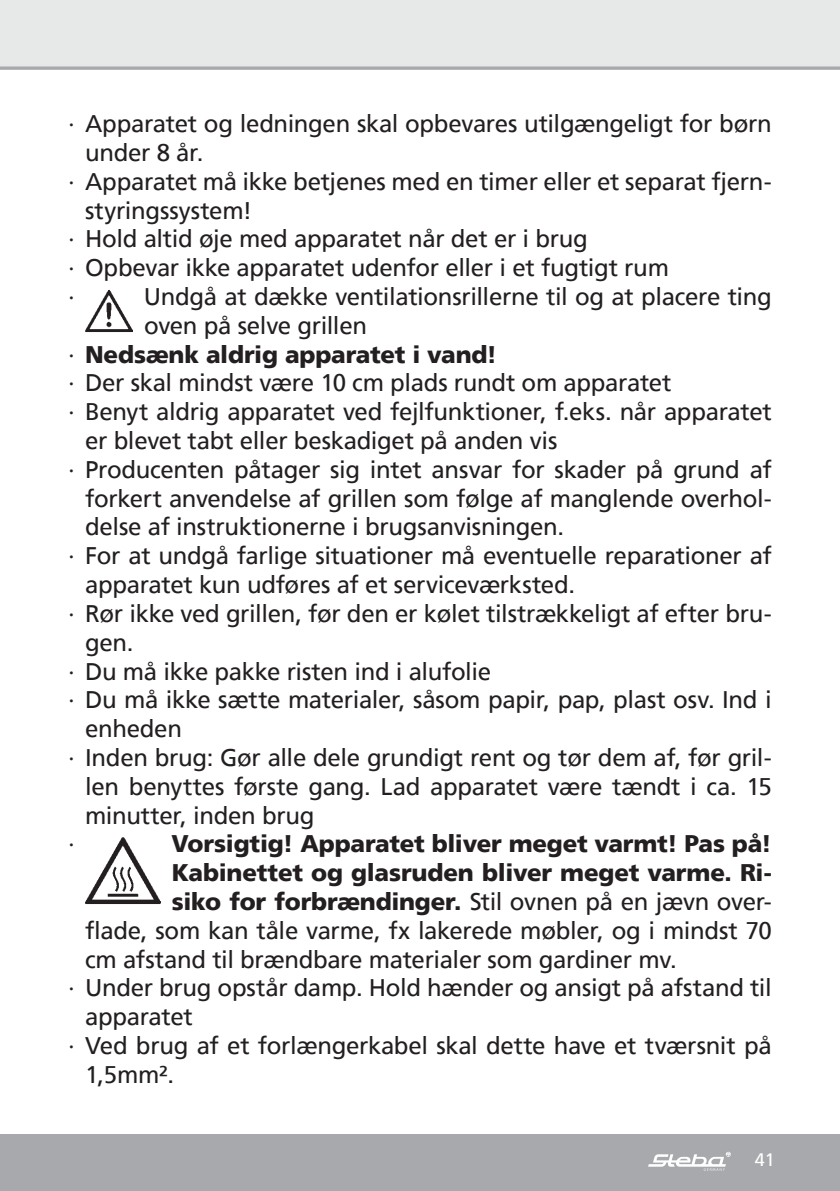
<style>
.page{position:relative;width:840px;height:1191px;background:#fff}
.page>*{position:absolute;margin:0;border:0;box-sizing:border-box;transform-origin:0 0}
.t1{font:24px "Frutiger";letter-spacing:-.015em;color:#231f20}
.t2{font:900 24px "Frutiger";letter-spacing:-.01em;color:#231f20}
.t3{font:18px "Frutiger";color:#fff}
.s1{font-weight:400}
.s2{font-weight:900}
</style>
<div class="page">
<div style="left:0;top:0;width:839px;height:68px;background:#e7e8e8"></div>
<div style="left:0;top:1134px;width:839px;height:57px;background:#a7a9ac"></div>
<svg style="left:648px;top:1151px;width:82px;height:19px"></svg>
<svg style="left:0;top:66px;width:839px;height:4px;background:#b2b4b7"></svg>
<img style="left:85px;top:290px;width:48px;height:42px">
<img style="left:85px;top:837px;width:75px;height:67px">
<p class="t1" style="left:68px;top:110px;width:704px">∙ Apparatet og ledningen skal opbevares utilgængeligt for børn</p>
<p class="t1" style="left:85px;top:138px;width:120px">under 8 år.</p>
<p class="t1" style="left:68px;top:167px;width:705px">∙ Apparatet må ikke betjenes med en timer eller et separat fjern-</p>
<p class="t1" style="left:85px;top:196px;width:168px">styringssystem!</p>
<p class="t1" style="left:68px;top:225px;width:521px">∙ Hold altid øje med apparatet når det er i brug</p>
<p class="t1" style="left:68px;top:254px;width:602px">∙ Opbevar ikke apparatet udenfor eller i et fugtigt rum</p>
<p class="t1" style="left:68px;top:282px;width:8px">∙</p>
<p class="t1" style="left:144px;top:282px;width:629px">Undgå at dække ventilationsrillerne til og at placere ting</p>
<p class="t1" style="left:144px;top:311px;width:224px">oven på selve grillen</p>
<p class="t2" style="left:68px;top:340px;width:430px"><span class="s1">∙</span> Nedsænk aldrig apparatet i vand!</p>
<p class="t1" style="left:68px;top:369px;width:604px">∙ Der skal mindst være 10 cm plads rundt om apparatet</p>
<p class="t1" style="left:68px;top:398px;width:704px">∙ Benyt aldrig apparatet ved fejlfunktioner, f.eks. når apparatet</p>
<p class="t1" style="left:85px;top:426px;width:473px">er blevet tabt eller beskadiget på anden vis</p>
<p class="t1" style="left:68px;top:455px;width:704px">∙ Producenten påtager sig intet ansvar for skader på grund af</p>
<p class="t1" style="left:85px;top:484px;width:687px">forkert anvendelse af grillen som følge af manglende overhol-</p>
<p class="t1" style="left:85px;top:513px;width:480px">delse af instruktionerne i brugsanvisningen.</p>
<p class="t1" style="left:68px;top:542px;width:705px">∙ For at undgå farlige situationer må eventuelle reparationer af</p>
<p class="t1" style="left:85px;top:570px;width:491px">apparatet kun udføres af et serviceværksted.</p>
<p class="t1" style="left:68px;top:599px;width:705px">∙ Rør ikke ved grillen, før den er kølet tilstrækkeligt af efter bru-</p>
<p class="t1" style="left:85px;top:628px;width:50px">gen.</p>
<p class="t1" style="left:68px;top:657px;width:424px">∙ Du må ikke pakke risten ind i alufolie</p>
<p class="t1" style="left:68px;top:686px;width:704px">∙ Du må ikke sætte materialer, såsom papir, pap, plast osv. Ind i</p>
<p class="t1" style="left:85px;top:714px;width:98px">enheden</p>
<p class="t1" style="left:68px;top:743px;width:705px">∙ Inden brug: Gør alle dele grundigt rent og tør dem af, før gril-</p>
<p class="t1" style="left:85px;top:772px;width:687px">len benyttes første gang. Lad apparatet være tændt i ca. 15</p>
<p class="t1" style="left:85px;top:801px;width:231px">minutter, inden brug</p>
<p class="t1" style="left:68px;top:830px;width:8px">∙</p>
<p class="t2" style="left:171px;top:829px;width:601px">Vorsigtig! Apparatet bliver meget varmt! Pas på!</p>
<p class="t2" style="left:172px;top:858px;width:601px">Kabinettet og glasruden bliver meget varme. Ri-</p>
<p class="t1" style="left:172px;top:887px;width:601px"><span class="s2">siko for forbrændinger.</span> Stil ovnen på en jævn over-</p>
<p class="t1" style="left:85px;top:916px;width:687px">flade, som kan tåle varme, fx lakerede møbler, og i mindst 70</p>
<p class="t1" style="left:85px;top:945px;width:592px">cm afstand til brændbare materialer som gardiner mv.</p>
<p class="t1" style="left:68px;top:974px;width:704px">∙ Under brug opstår damp. Hold hænder og ansigt på afstand til</p>
<p class="t1" style="left:85px;top:1002px;width:109px">apparatet</p>
<p class="t1" style="left:68px;top:1031px;width:704px">∙ Ved brug af et forlængerkabel skal dette have et tværsnit på</p>
<p class="t1" style="left:85px;top:1060px;width:90px">1,5mm².</p>
<p class="t3" style="left:754px;top:1149px;width:22px">41</p>
</div>
